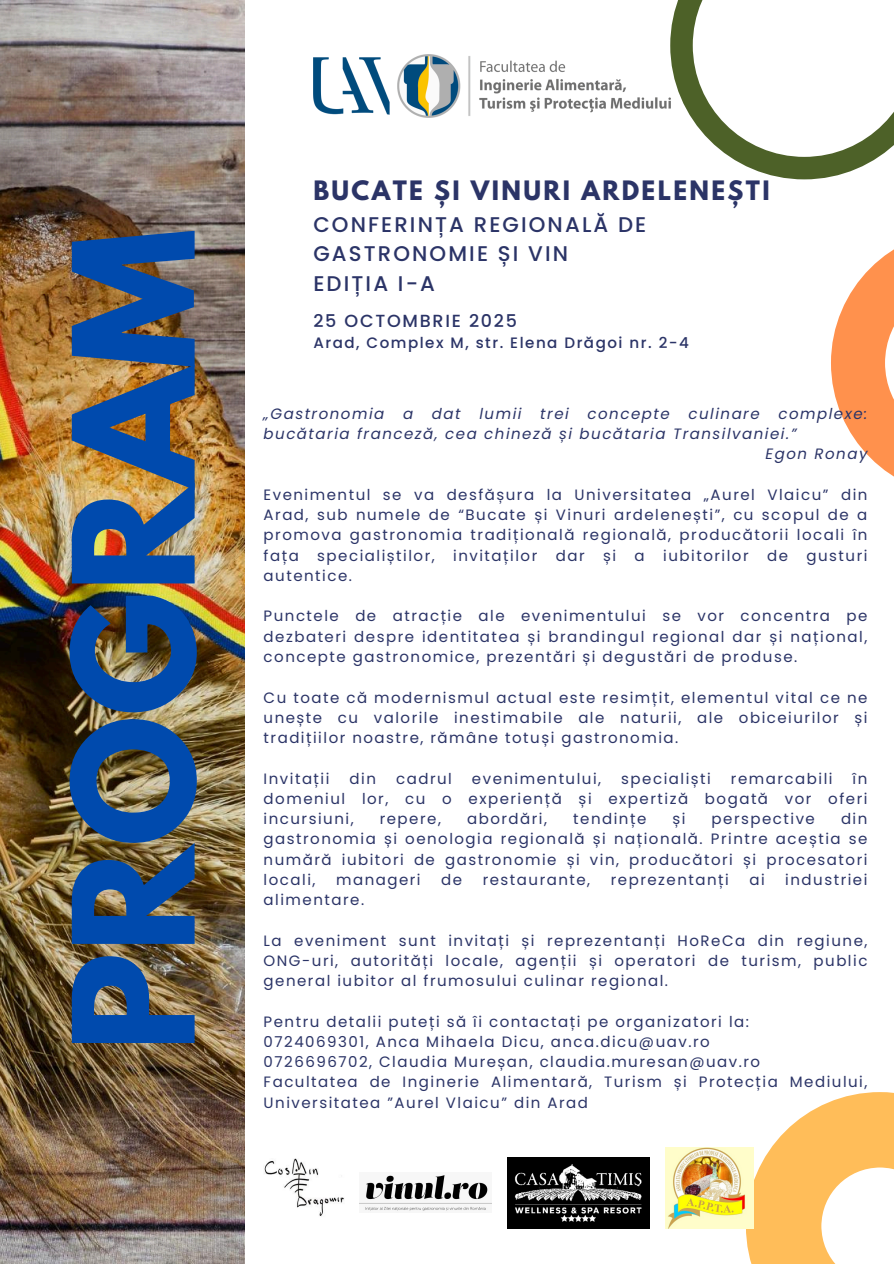
<style>
.page{position:relative;width:894px;height:1264px;background:#fff}
.page>*{position:absolute;margin:0;border:0;box-sizing:border-box;transform-origin:0 0}
.t1{font:700 148.8px "League Spartan";color:#004aad}
.t2{font:700 23.7px "League Spartan";letter-spacing:.1em;color:#2b3467}
.t3{font:500 21.15px/29.7px "Poppins";letter-spacing:.1em;color:#2b3467}
.t4{font:500 17.55px "Poppins";letter-spacing:.1em;color:#2b3467}
.t5{font:500 15.15px "Poppins";letter-spacing:.1em;color:#2b3467}
.t6{font:15px/20.2px "Poppins";letter-spacing:.1em;color:#2b3467;text-align:justify}
.t7{font:italic 15px/20.2px "Poppins";letter-spacing:.1em;color:#2b3467}
</style>
<div class="page">
<svg style="left:745px;top:1092px;width:148px;height:171px"></svg>
<svg style="left:831px;top:250px;width:62px;height:226px"></svg>
<svg style="left:670px;top:0;width:223px;height:179px"></svg>
<img style="left:313px;top:55px;width:357px;height:63px">
<img style="left:0;top:0;width:245px;height:1263px">
<img style="left:264px;top:1158px;width:80px;height:58px">
<img style="left:359px;top:1175px;width:132px;height:36px">
<img style="left:507px;top:1157px;width:142px;height:70px">
<img style="left:665px;top:1147px;width:87px;height:81px">
<p class="t1" style="left:61px;top:1051px;width:825px;rotate:-90deg">PROGRAM</p>
<h2 class="t2" style="left:313px;top:178px;width:457px">BUCATE ȘI VINURI ARDELENEȘTI</h2>
<h3 class="t3" style="left:313px;top:209px;width:334px">CONFERINȚA REGIONALĂ DE<br>GASTRONOMIE ȘI VIN<br>EDIȚIA I-A</h3>
<p class="t4" style="left:313px;top:309px;width:205px">25 OCTOMBRIE 2025</p>
<p class="t5" style="left:313px;top:332px;width:377px">Arad, Complex M, str. Elena Drăgoi nr. 2-4</p>
<p class="t7" style="left:263px;top:403px;width:605px">„Gastronomia a dat lumii trei concepte culinare complexe: bucătaria franceză, cea chineză și bucătaria Transilvaniei.”</p>
<h1 class="t7" style="left:765px;top:444px;width:103px">Egon Ronay</h1>
<p class="t6" style="left:263px;top:484px;width:605px">Evenimentul se va desfășura la Universitatea „Aurel Vlaicu” din Arad, sub numele de “Bucate și Vinuri ardelenești”, cu scopul de a promova gastronomia tradițională regională, producătorii locali în fața specialiștilor, invitaților dar și a iubitorilor de gusturi autentice.</p>
<p class="t6" style="left:263px;top:606px;width:605px">Punctele de atracție ale evenimentului se vor concentra pe dezbateri despre identitatea și brandingul regional dar și național, concepte gastronomice, prezentări și degustări de produse.</p>
<p class="t6" style="left:263px;top:687px;width:605px">Cu toate că modernismul actual este resimțit, elementul vital ce ne unește cu valorile inestimabile ale naturii, ale obiceiurilor și tradițiilor noastre, rămâne totuși gastronomia.</p>
<p class="t6" style="left:263px;top:768px;width:67px">Invitații</p>
<p class="t6" style="left:349px;top:768px;width:28px">din</p>
<p class="t6" style="left:396px;top:768px;width:57px">cadrul</p>
<p class="t6" style="left:472px;top:768px;width:131px">evenimentului,</p>
<p class="t6" style="left:621px;top:768px;width:91px">specialiști</p>
<p class="t6" style="left:730px;top:768px;width:103px">remarcabili</p>
<p class="t6" style="left:263px;top:768px;width:605px;text-indent:589px">în domeniul lor, cu o experiență și expertiză bogată vor oferi incursiuni,</p>
<p class="t6" style="left:263px;top:808px;width:605px;text-indent:577px">din gastronomia și oenologia regională și națională. Printre aceștia se numără iubitori de gastronomie și vin, producători și procesatori locali,</p>
<p class="t6" style="left:379px;top:808px;width:63px">repere,</p>
<p class="t6" style="left:467px;top:808px;width:81px">abordări,</p>
<p class="t6" style="left:573px;top:808px;width:75px">tendințe</p>
<p class="t6" style="left:672px;top:808px;width:15px">și</p>
<p class="t6" style="left:711px;top:808px;width:105px">perspective</p>
<p class="t6" style="left:336px;top:869px;width:86px">manageri</p>
<p class="t6" style="left:441px;top:869px;width:22px">de</p>
<p class="t6" style="left:482px;top:869px;width:109px">restaurante,</p>
<p class="t6" style="left:610px;top:869px;width:119px">reprezentanți</p>
<p class="t6" style="left:749px;top:869px;width:17px">ai</p>
<p class="t6" style="left:785px;top:869px;width:84px">industriei</p>
<p class="t6" style="left:263px;top:889px;width:102px">alimentare.</p>
<p class="t6" style="left:263px;top:930px;width:605px">La eveniment sunt invitați și reprezentanți HoReCa din regiune, ONG-uri, autorități locale, agenții și operatori de turism, public general iubitor al frumosului culinar regional.</p>
<p class="t6" style="left:263px;top:1011px;width:487px">Pentru detalii puteți să îi contactați pe organizatori la:</p>
<p class="t6" style="left:263px;top:1031px;width:447px">0724069301, Anca Mihaela Dicu, anca.dicu@uav.ro</p>
<p class="t6" style="left:263px;top:1051px;width:498px">0726696702, Claudia Mureșan, claudia.muresan@uav.ro</p>
<p class="t6" style="left:263px;top:1072px;width:605px">Facultatea de Inginerie Alimentară, Turism și Protecția Mediului,<br>Universitatea ”Aurel Vlaicu” din Arad</p>
</div>
